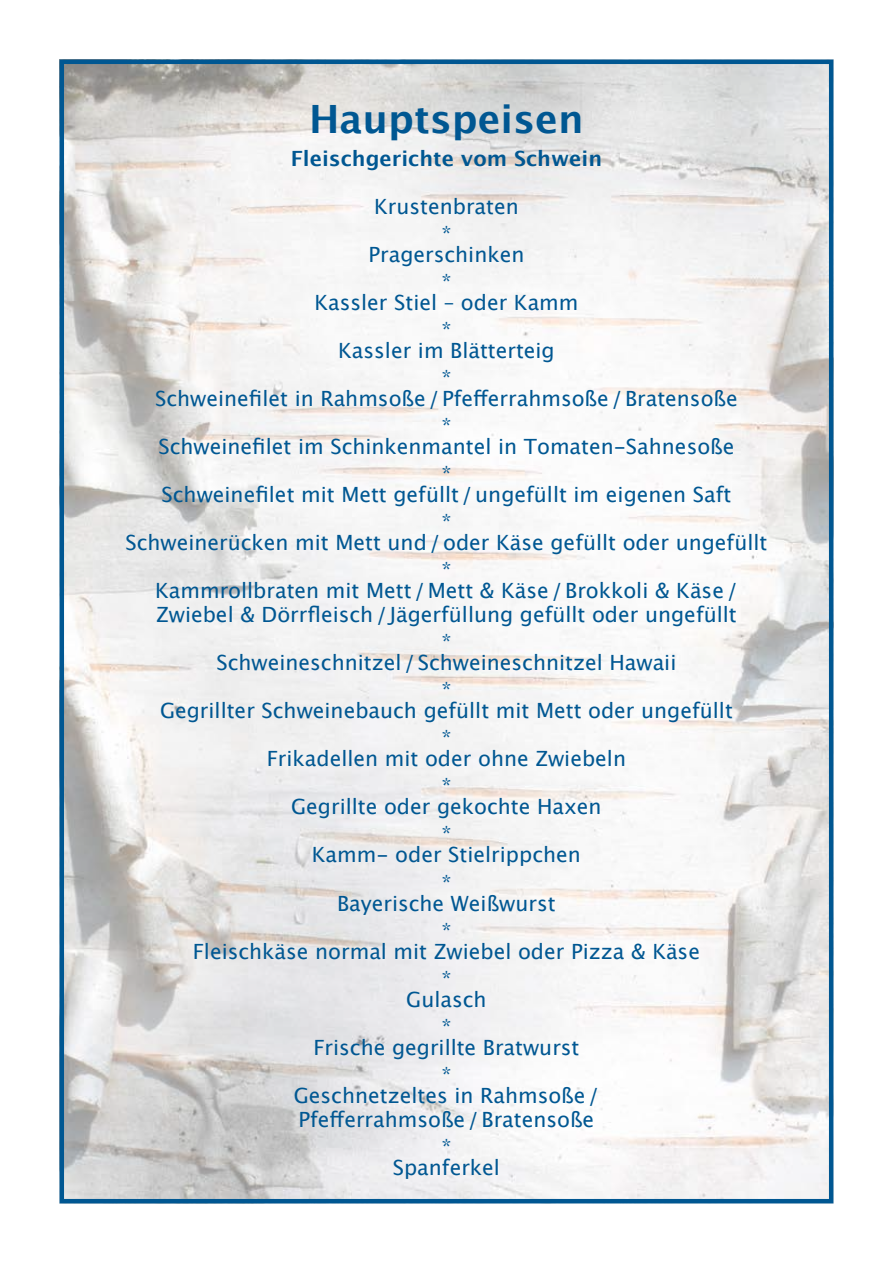
<style>
.page{position:relative;width:893px;height:1263px;background:#fff}
.page>*{position:absolute;margin:0;border:0;box-sizing:border-box;transform-origin:0 0}
.t1{font:700 39px "Lucida Grande";color:#005792}
.t2{font:21px/21px "Lucida Grande";color:#005792;text-align:center}
.t3{font:700 21px "Lucida Grande";color:#005792}
</style>
<div class="page">
<img style="left:65px;top:65px;width:763px;height:1133px">
<div style="left:60px;top:60px;width:773px;height:1143px;border:4px solid #005792"></div>
<h1 class="t1" style="left:309px;top:87px;width:276px">Hauptspeisen</h1>
<p class="t3" style="left:291px;top:142px;width:313px">Fleischgerichte vom Schwein</p>
<p class="t2" style="left:374px;top:194px;width:146px;line-height:27px">Krustenbraten *</p>
<p class="t2" style="left:369px;top:242px;width:157px;line-height:27px">Pragerschinken *</p>
<p class="t2" style="left:314px;top:290px;width:266px;line-height:27px">Kassler Stiel – oder Kamm *</p>
<p class="t2" style="left:338px;top:338px;width:218px;line-height:27px">Kassler im Blätterteig *</p>
<p class="t2" style="left:155px;top:386px;width:584px;line-height:27px">Schweinefilet in Rahmsoße/Pfefferrahmsoße/Bratensoße *</p>
<p class="t2" style="left:158px;top:434px;width:578px;line-height:27px">Schweinefilet im Schinkenmantel in Tomaten-Sahnesoße *</p>
<p class="t2" style="left:162px;top:482px;width:571px;line-height:27px">Schweinefilet mit Mett gefüllt/ungefüllt im eigenen Saft *</p>
<p class="t2" style="left:125px;top:530px;width:643px;line-height:27px">Schweinerücken mit Mett und/oder Käse gefüllt oder ungefüllt *</p>
<p class="t2" style="left:155px;top:579px;width:584px;line-height:24px;text-align:left">Kammrollbraten mit Mett/Mett &amp; Käse/Brokkoli &amp; Käse/<br>Zwiebel &amp; Dörrfleisch/Jägerfüllung gefüllt oder ungefüllt</p>
<p class="t2" style="left:216px;top:632px;width:461px">*<br>Schweineschnitzel/Schweineschnitzel Hawaii</p>
<p class="t2" style="left:160px;top:680px;width:574px">*<br>Gegrillter Schweinebauch gefüllt mit Mett oder ungefüllt</p>
<p class="t2" style="left:267px;top:728px;width:361px">*<br>Frikadellen mit oder ohne Zwiebeln</p>
<p class="t2" style="left:291px;top:776px;width:312px">*<br>Gegrillte oder gekochte Haxen</p>
<p class="t2" style="left:312px;top:824px;width:270px">*<br>Kamm- oder Stielrippchen</p>
<p class="t2" style="left:337px;top:872px;width:220px">*<br>Bayerische Weißwurst</p>
<p class="t2" style="left:193px;top:920px;width:509px">*<br>Fleischkäse normal mit Zwiebel oder Pizza &amp; Käse</p>
<p class="t2" style="left:406px;top:968px;width:82px">*<br>Gulasch</p>
<p class="t2" style="left:313px;top:1016px;width:268px">*<br>Frische gegrillte Bratwurst</p>
<p class="t2" style="left:294px;top:1064px;width:307px">*<br>Geschnetzeltes in Rahmsoße/</p>
<p class="t2" style="left:298px;top:1106px;width:297px;line-height:27px">Pfefferrahmsoße/Bratensoße *</p>
<p class="t2" style="left:393px;top:1157px;width:109px">Spanferkel</p>
</div>
